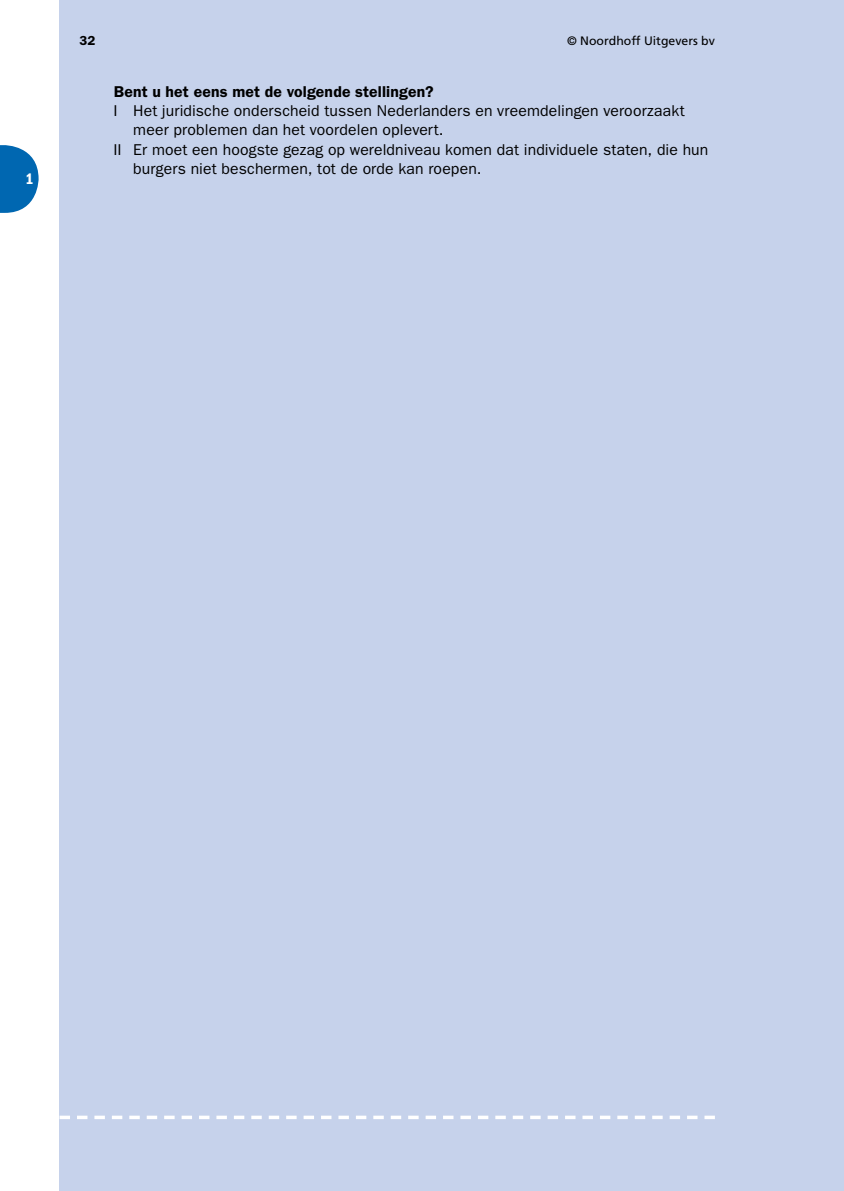
<style>
.page{position:relative;width:844px;height:1191px;background:#fff}
.page>*{position:absolute;margin:0;border:0;box-sizing:border-box;transform-origin:0 0}
.t1{font:15.75px "ITC Franklin Gothic Std";letter-spacing:.01em;color:#000}
.t2{font:600 15.75px "ITC Franklin Gothic Std";letter-spacing:.01em;color:#000}
.t3{font:15.75px "ITC Franklin Gothic Std Dm Cd";color:#fff}
.t4{font:600 13.12px "ITC Franklin Gothic Std";color:#000}
.t5{font:12.25px "Frutiger LT Std";color:#000}
</style>
<div class="page">
<div style="left:60px;top:0;width:783px;height:1191px;background:#c6d2eb"></div>
<svg style="left:60px;top:1115px;width:654px;height:4px"></svg>
<svg style="left:0;top:145px;width:39px;height:68px"></svg>
<p class="t3" style="left:26px;top:170px;width:10px">1</p>
<p class="t4" style="left:79px;top:32px;width:17px">32</p>
<p class="t5" style="left:567px;top:33px;width:149px">© Noordhoff Uitgevers bv</p>
<p class="t2" style="left:114px;top:82px;width:321px">Bent u het eens met de volgende stellingen?</p>
<p class="t1" style="left:113px;top:102px;width:572px">I Het juridische onderscheid tussen Nederlanders en vreemdelingen veroorzaakt</p>
<p class="t1" style="left:133px;top:121px;width:312px">meer problemen dan het voordelen oplevert.</p>
<p class="t1" style="left:113px;top:140px;width:596px">II Er moet een hoogste gezag op wereldniveau komen dat individuele staten, die hun</p>
<p class="t1" style="left:133px;top:159px;width:350px">burgers niet beschermen, tot de orde kan roepen.</p>
</div>
